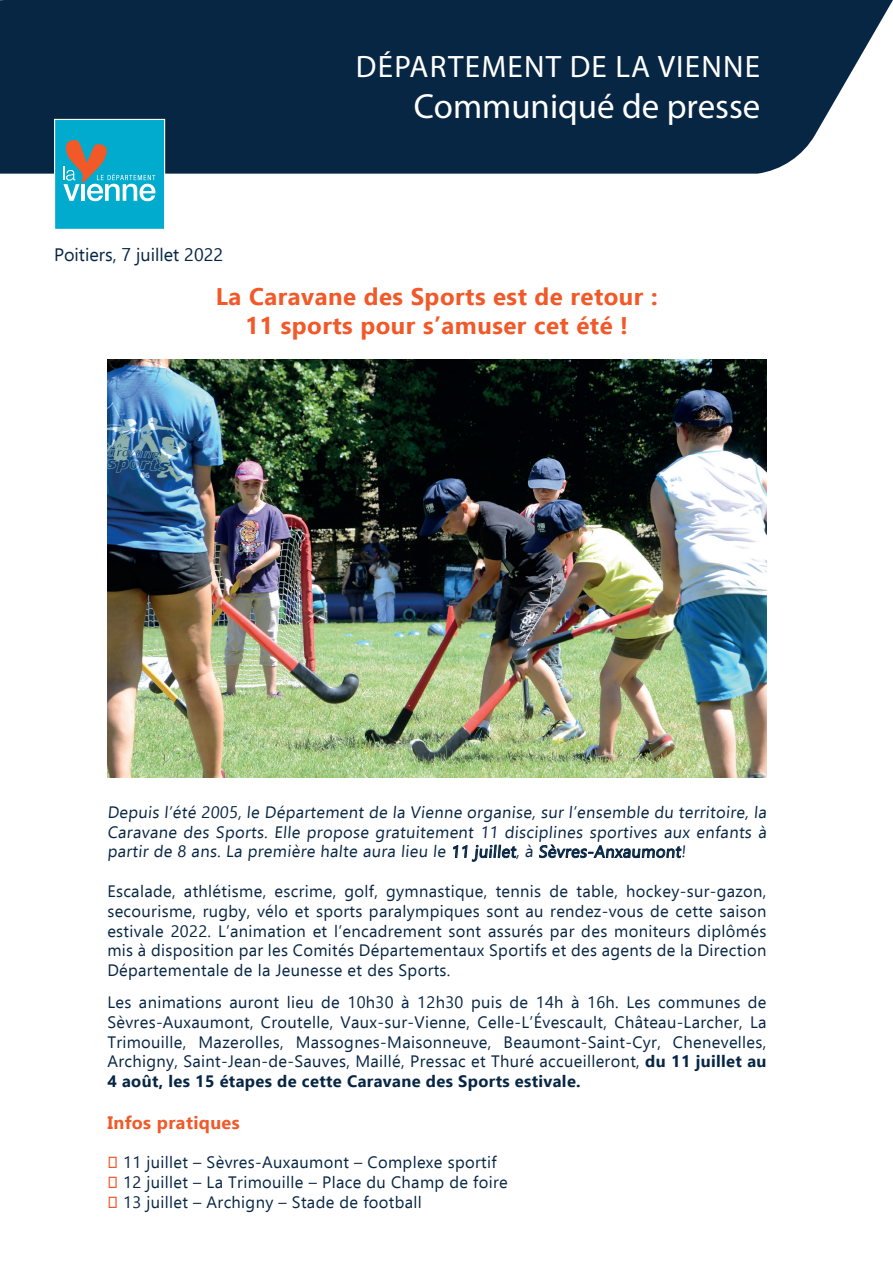
<style>
.page{position:relative;width:893px;height:1263px;background:#fff}
.page>*{position:absolute;margin:0;border:0;box-sizing:border-box;transform-origin:0 0}
.t1{font:34.95px "Myriad Pro";color:#fff}
.t2{font:31.05px "Myriad Pro";letter-spacing:.04em;color:#fff}
.t3{font:700 24px/28.8px "Ebrima";letter-spacing:.02em;color:#f15929;text-align:center}
.t4{font:18px "Ebrima";color:#072644}
.t5{font:700 18px "Ebrima";letter-spacing:.02em;color:#f15929}
.t6{font:16.5px/19.8px "Ebrima";letter-spacing:.02em;color:#072644;text-align:justify}
.s1{font-weight:700}
</style>
<div class="page">
<div style="left:0;top:0;width:893px;height:174px;background:#062644"></div>
<div style="left:55px;top:119px;width:110px;height:110px;background:#00abcd"></div>
<svg style="left:63px;top:140px;width:93px;height:61px"></svg>
<div style="left:54px;top:119px;width:111px;height:111px;border:1px solid #fff"></div>
<img style="left:107px;top:359px;width:659px;height:418px">
<h2 class="t2" style="left:356px;top:47px;width:406px">DÉPARTEMENT DE LA VIENNE</h2>
<h1 class="t1" style="left:414px;top:85px;width:348px">Communiqué de presse</h1>
<p class="t4" style="left:54px;top:241px;width:171px">Poitiers, 7 juillet 2022</p>
<h3 class="t3" style="left:216px;top:280px;width:443px">La Caravane des Sports est de retour :<br>11 sports pour s’amuser cet été !</h3>
<p class="t6" style="left:107px;top:801px;width:663px">Depuis l’été 2005, le Département de la Vienne organise, sur l’ensemble du territoire, la Caravane des Sports. Elle propose gratuitement 11 disciplines sportives aux enfants à partir de 8 ans. La première halte aura lieu le 11 juillet, à Sèvres-Anxaumont!</p>
<p class="t6" style="left:107px;top:881px;width:661px">Escalade, athlétisme, escrime, golf, gymnastique, tennis de table, hockey-sur-gazon, secourisme, rugby, vélo et sports paralympiques sont au rendez-vous de cette saison estivale 2022. L’animation et l’encadrement sont assurés par des moniteurs diplômés mis à disposition par les Comités Départementaux Sportifs et des agents de la Direction Départementale de la Jeunesse et des Sports.</p>
<p class="t6" style="left:107px;top:992px;width:661px">Les animations auront lieu de 10h30 à 12h30 puis de 14h à 16h. Les communes de Sèvres-Auxaumont, Croutelle, Vaux-sur-Vienne, Celle-L’Évescault, Château-Larcher, La Trimouille, Mazerolles, Massognes-Maisonneuve, Beaumont-Saint-Cyr, Chenevelles, Archigny, Saint-Jean-de-Sauves, Maillé, Pressac et Thuré accueilleront, <span class="s1">du 11 juillet au 4 août, les 15 étapes de cette Caravane des Sports estivale.</span></p>
<p class="t5" style="left:107px;top:1108px;width:134px">Infos pratiques</p>
<p class="t6" style="left:123px;top:1152px;width:386px;text-align:left">11 juillet – Sèvres-Auxaumont – Complexe sportif<br>12 juillet – La Trimouille – Place du Champ de foire<br>13 juillet – Archigny – Stade de football</p>
</div>
